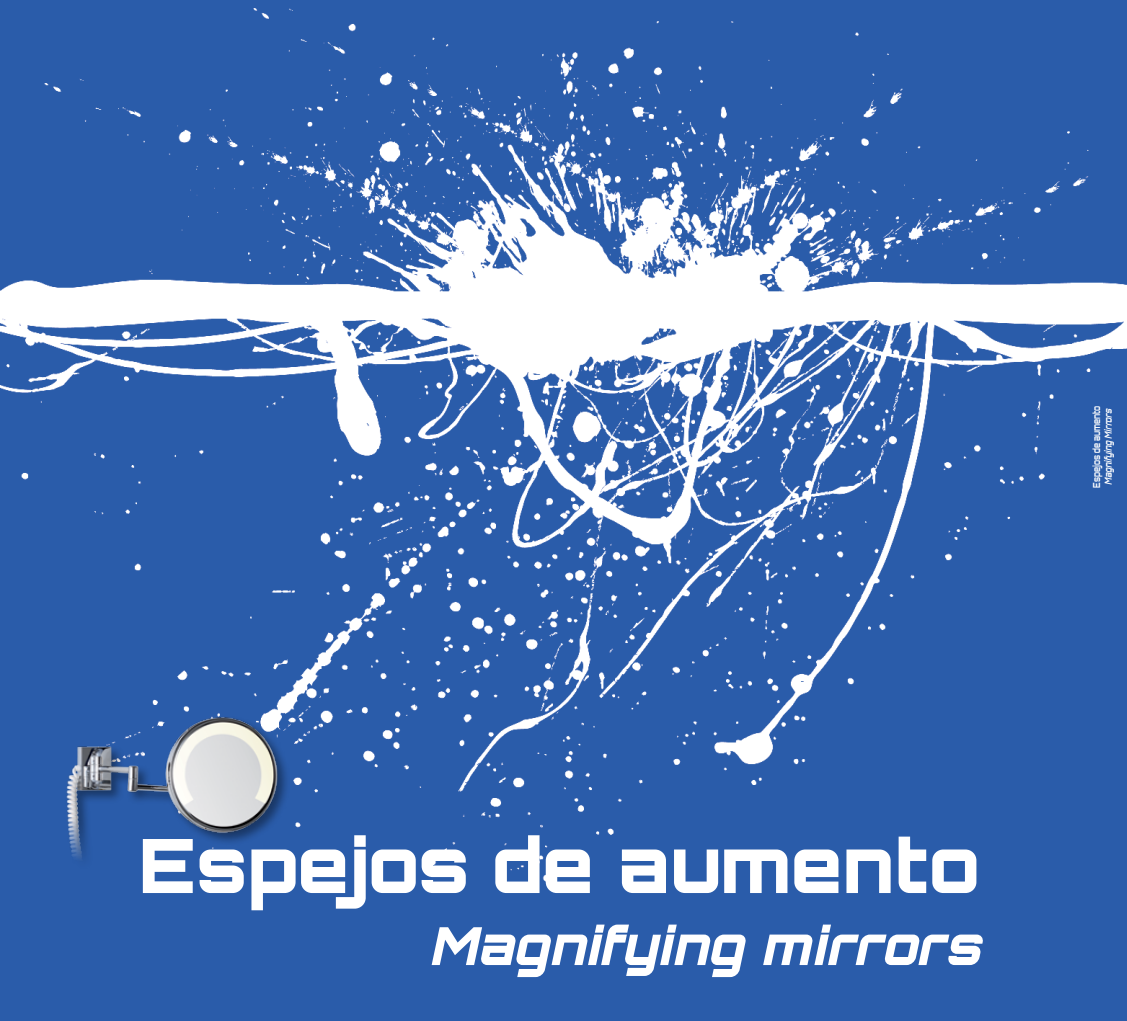
<style>
.page{position:relative;width:1127px;height:1021px;background:#fff}
.page>*{position:absolute;margin:0;border:0;box-sizing:border-box;transform-origin:0 0}
.t1{font:900 75px "Orbitron";color:#fff}
.t2{font:italic 900 52.5px "Orbitron";color:#fff}
.t3{font:italic 700 9.75px "Orbitron";color:#fff;scale:.75 1}
.t4{font:700 9.75px "Orbitron";color:#fff;scale:.75 1}
</style>
<div class="page">
<div style="left:0;top:0;width:1127px;height:1020px;background:#2a5caa"></div>
<img style="left:1px;top:8px;width:1126px;height:878px">
<div style="left:66px;top:715px;width:225px;height:157px;background:#2a5caa"></div>
<img style="left:64px;top:712px;width:219px;height:153px">
<p class="t4" style="left:1090px;top:487px;width:110px;rotate:-90deg">Espejos de aumento</p>
<p class="t3" style="left:1102px;top:484px;width:106px;rotate:-90deg">Mag nify ing Mirrors</p>
<h1 class="t1" style="left:138px;top:820px;width:843px">Espejos de aumento</h1>
<p class="t2" style="left:429px;top:913px;width:566px">Magnifying mirrors</p>
</div>
